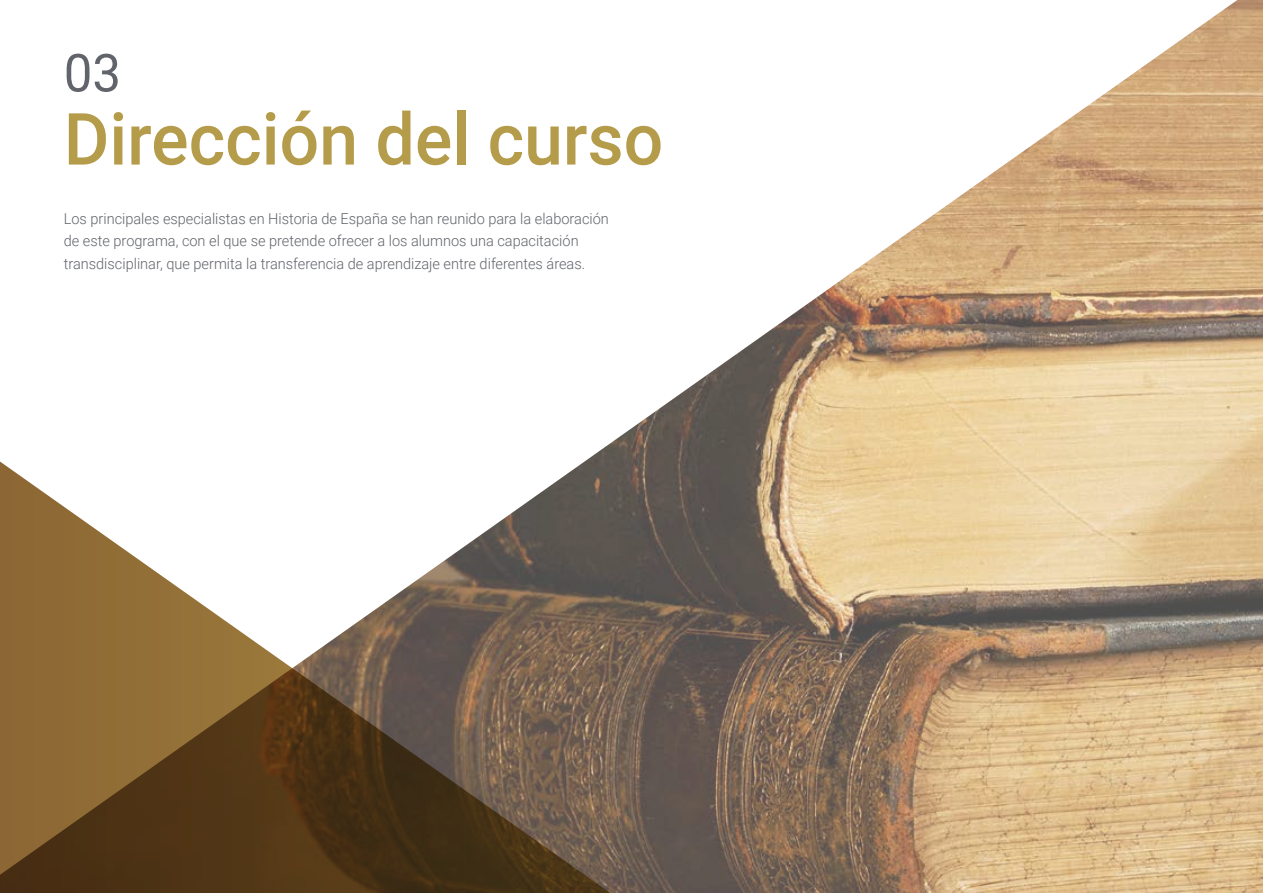
<style>
.page{position:relative;width:1263px;height:893px;background:#fff}
.page>*{position:absolute;margin:0;border:0;box-sizing:border-box;transform-origin:0 0}
.t1{font:500 72px "Roboto";color:#b49c4b}
.t2{font:52.5px "Roboto";color:#61646a}
.t3{font:300 15px/22.5px "Roboto";color:#61646a}
</style>
<div class="page">
<img style="left:606px;top:0;width:657px;height:893px">
<svg style="left:0;top:446px;width:640px;height:447px"></svg>
<h2 class="t2" style="left:64px;top:36px;width:59px">03</h2>
<h1 class="t1" style="left:64px;top:89px;width:601px">Dirección del curso</h1>
<p class="t3" style="left:64px;top:207px;width:547px">Los principales especialistas en Historia de España se han reunido para la elaboración de este programa, con el que se pretende ofrecer a los alumnos una capacitación transdisciplinar, que permita la transferencia de aprendizaje entre diferentes áreas.</p>
</div>
